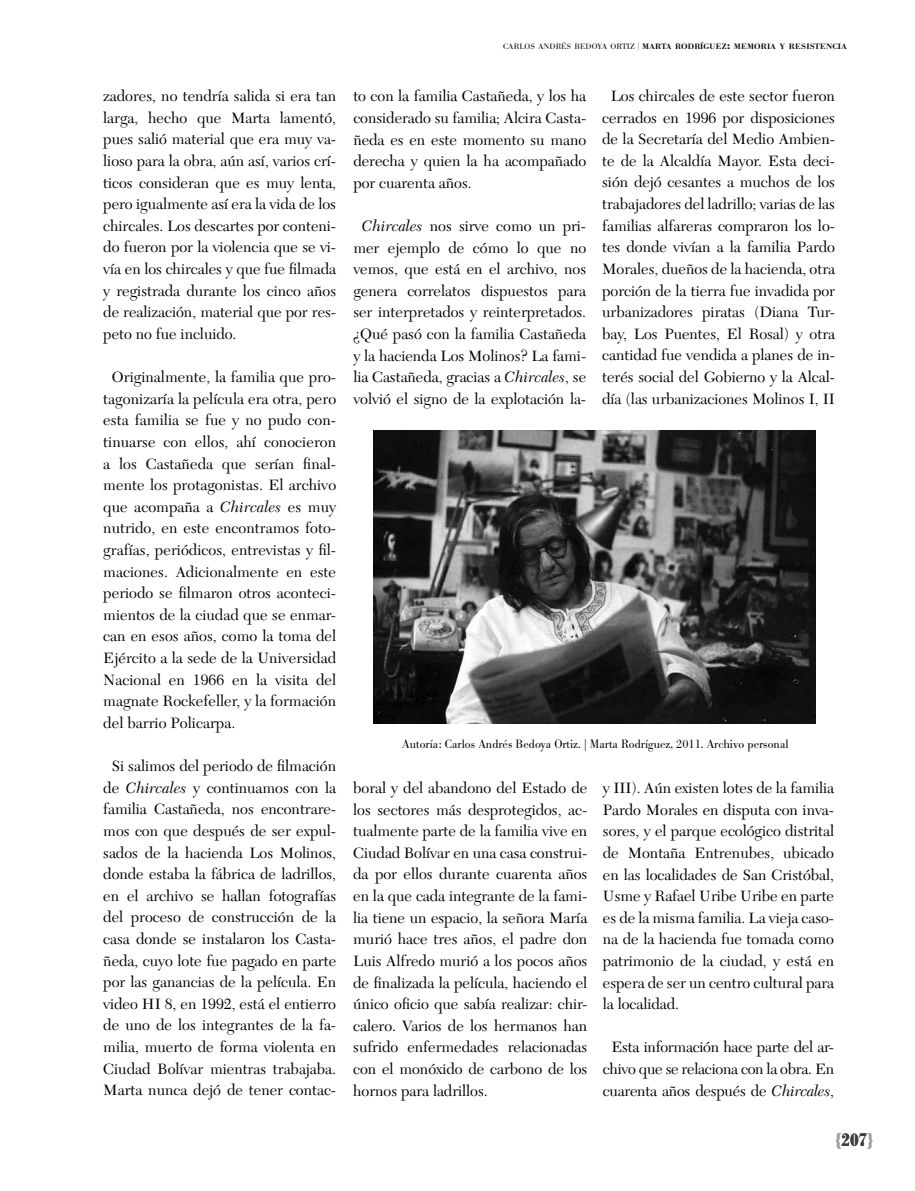
<style>
.page{position:relative;width:915px;height:1191px;background:#fff}
.page>*{position:absolute;margin:0;border:0;box-sizing:border-box;transform-origin:0 0}
.t1{font:700 condensed 18px "Bodoni BE";color:#3e3d40}
.t2{font:15.6px/21.6px "New Caledonia";color:#000;text-align:justify}
.t3{font:300 12px "Bodoni BE";color:#000}
.t4{font:500 7.8px "Bodoni BE";letter-spacing:.02em;color:#000;scale:1.09 1}
.s1{font-style:italic}
.s2{font-weight:300}
.s3{font-weight:300;font-size:8.25px}
.s4{font-size:11.1px}
.s5{color:#9c9e9f}
</style>
<div class="page">
<img style="left:373px;top:430px;width:442px;height:293px">
<p class="t2" style="left:103px;top:85px;width:234px">zadores, no tendría salida si era tan larga, hecho que Marta lamentó, pues salió material que era muy va&shy;lioso para la obra, aún así, varios crí&shy;ticos consideran que es muy lenta, pero igualmente así era la vida de los chircales. Los descartes por conteni&shy;do fueron por la violencia que se vi&shy;vía en los chircales y que fue filmada y registrada durante los cinco años de realización, material que por res&shy;peto no fue incluido.</p>
<p class="t2" style="left:103px;top:366px;width:234px;text-indent:9px">Originalmente, la familia que pro&shy;tagonizaría la película era otra, pero esta familia se fue y no pudo con&shy;tinuarse con ellos, ahí conocieron a los Castañeda que serían final&shy;mente los protagonistas. El archivo que acompaña a <span class="s1">Chircales</span> es muy nutrido, en este encontramos foto&shy;grafías, periódicos, entrevistas y fil&shy;maciones. Adicionalmente en este periodo se filmaron otros aconteci&shy;mientos de la ciudad que se enmar&shy;can en esos años, como la toma del Ejército a la sede de la Universidad Nacional en 1966 en la visita del magnate Rockefeller, y la formación del barrio Policarpa.</p>
<p class="t2" style="left:103px;top:755px;width:234px;text-align:center">Si salimos del periodo de filmación de <span class="s1">Chircales</span> y continuamos con la familia Castañeda, nos encontrare&shy;mos con que después de ser expul&shy;sados de la hacienda Los Molinos, donde estaba la fábrica de ladrillos, en el archivo se hallan fotografías del proceso de construcción de la casa donde se instalaron los Casta&shy;ñeda, cuyo lote fue pagado en parte por las ganancias de la película. En video HI 8, en 1992, está el entierro de uno de los integrantes de la fa&shy;milia, muerto de forma violenta en Ciudad Bolívar mientras trabajaba.<br>Marta nunca dejó de tener contac-</p>
<p class="t4" style="left:503px;top:42px;width:317px"><span class="s2">CARLOS ANDRÉS BEDOYA ORTIZ</span> <span class="s3">|</span> MARTA RODRÍGUEZ<span class="s4">:</span> MEMORIA Y RESISTENCIA</p>
<p class="t2" style="left:353px;top:86px;width:234px">to con la familia Castañeda, y los ha considerado su familia; Alcira Casta&shy;ñeda es en este momento su mano derecha y quien la ha acompañado por cuarenta años.</p>
<p class="t2" style="left:353px;top:215px;width:234px;text-align:center"><span class="s1">Chircales</span> nos sirve como un pri&shy;mer ejemplo de cómo lo que no vemos, que está en el archivo, nos genera correlatos dispuestos para ser interpretados y reinterpretados. ¿Qué pasó con la familia Castañeda y la hacienda Los Molinos? La fami&shy;lia Castañeda, gracias a <span class="s1">Chircales</span>, se volvió el signo de la explotación la-</p>
<p class="t2" style="left:602px;top:85px;width:234px;text-align:center">Los chircales de este sector fueron cerrados en 1996 por disposiciones de la Secretaría del Medio Ambien&shy;te de la Alcaldía Mayor. Esta deci&shy;sión dejó cesantes a muchos de los trabajadores del ladrillo; varias de las familias alfareras compraron los lo&shy;tes donde vivían a la familia Pardo Morales, dueños de la hacienda, otra porción de la tierra fue invadida por urbanizadores piratas (Diana Tur&shy;bay, Los Puentes, El Rosal) y otra cantidad fue vendida a planes de in&shy;terés social del Gobierno y la Alcal&shy;día (las urbanizaciones Molinos I, II</p>
<p class="t3" style="left:402px;top:736px;width:387px">Autoría: Carlos Andrés Bedoya Ortiz. | Marta Rodríguez, 2011. Archivo personal</p>
<p class="t2" style="left:353px;top:777px;width:235px">boral y del abandono del Estado de los sectores más desprotegidos, ac&shy;tualmente parte de la familia vive en Ciudad Bolívar en una casa construi&shy;da por ellos durante cuarenta años en la que cada integrante de la fami&shy;lia tiene un espacio, la señora María murió hace tres años, el padre don Luis Alfredo murió a los pocos años de finalizada la película, haciendo el único oficio que sabía realizar: chir&shy;calero. Varios de los hermanos han sufrido enfermedades relacionadas con el monóxido de carbono de los hornos para ladrillos.</p>
<p class="t2" style="left:602px;top:777px;width:233px">y III). Aún existen lotes de la familia Pardo Morales en disputa con inva&shy;sores, y el parque ecológico distrital de Montaña Entrenubes, ubicado en las localidades de San Cristóbal, Usme y Rafael Uribe Uribe en parte es de la misma familia. La vieja caso&shy;na de la hacienda fue tomada como patrimonio de la ciudad, y está en espera de ser un centro cultural para la localidad.</p>
<p class="t2" style="left:602px;top:1036px;width:233px;text-align:center">Esta información hace parte del ar&shy;chivo que se relaciona con la obra. En cuarenta años después de <span class="s1">Chircales</span>,</p>
<p class="t1" style="left:834px;top:1129px;width:40px"><span class="s5">{</span>207<span class="s5">}</span></p>
</div>
